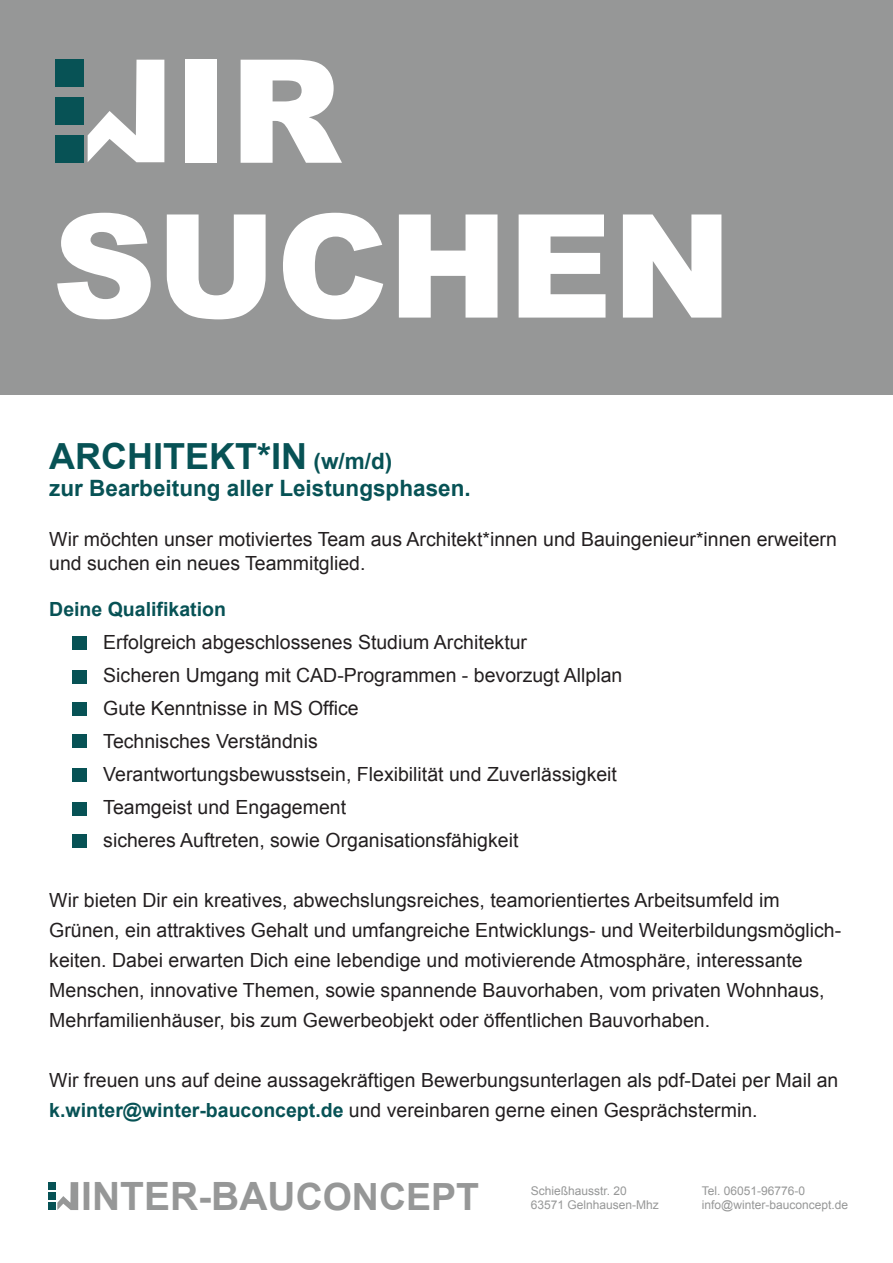
<style>
.page{position:relative;width:893px;height:1263px;background:#fff}
.page>*{position:absolute;margin:0;border:0;box-sizing:border-box;transform-origin:0 0}
.t1{font:900 144px/154.8px "Arial";color:#fff}
.t2{font:700 39px "Arial";color:#969797}
.t3{font:700 36px "Arial";color:#075255}
.t4{font:700 22.5px "Arial";color:#075255}
.t5{font:19.5px/33px "Arial";color:#231f20}
.t6{font:700 19.5px "Arial";color:#075255}
.t7{font:12px/14.4px "Arial";color:#969797}
.s1{font-size:22.5px}
.s2{font-weight:700;color:#075255}
.s3{font-size:37.5px}
</style>
<div class="page">
<div style="left:0;top:0;width:893px;height:395px;background:#969797"></div>
<div style="left:55px;top:60px;width:28px;height:27px;background:#075255"></div>
<div style="left:55px;top:97px;width:28px;height:28px;background:#075255"></div>
<div style="left:56px;top:135px;width:28px;height:27px;background:#075255"></div>
<div style="left:73px;top:636px;width:14px;height:13px;background:#075255"></div>
<div style="left:73px;top:702px;width:14px;height:14px;background:#075255"></div>
<div style="left:73px;top:734px;width:14px;height:14px;background:#075255"></div>
<div style="left:73px;top:768px;width:14px;height:13px;background:#075255"></div>
<div style="left:73px;top:802px;width:14px;height:14px;background:#075255"></div>
<div style="left:73px;top:834px;width:14px;height:14px;background:#075255"></div>
<div style="left:73px;top:670px;width:14px;height:13px;background:#075255"></div>
<svg style="left:88px;top:60px;width:76px;height:102px"></svg>
<div style="left:48px;top:1182px;width:8px;height:7px;background:#075255"></div>
<div style="left:48px;top:1192px;width:8px;height:8px;background:#075255"></div>
<div style="left:49px;top:1202px;width:7px;height:8px;background:#075255"></div>
<svg style="left:57px;top:1182px;width:21px;height:28px"></svg>
<h1 class="t1" style="left:52px;top:29px;width:681px;text-indent:121px">IR<br>SUCHEN</h1>
<h3 class="t3" style="left:49px;top:432px;width:344px">ARCHITEKT*IN <span class="s1">(w/m/d)</span></h3>
<p class="t4" style="left:49px;top:473px;width:423px">zur Bearbeitung aller Leistungsphasen.</p>
<p class="t5" style="left:49px;top:528px;width:789px;line-height:23.4px">Wir möchten unser motiviertes Team aus Architekt*innen und Bauingenieur*innen erweitern und suchen ein neues Teammitglied.</p>
<p class="t6" style="left:49px;top:597px;width:178px">Deine Qualifikation</p>
<p class="t5" style="left:103px;top:626px;width:521px">Erfolgreich abgeschlossenes Studium Architektur<br>Sicheren Umgang mit CAD-Programmen - bevorzugt Allplan Gute Kenntnisse in MS Office<br>Technisches Verständnis<br>Verantwortungsbewusstsein, Flexibilität und Zuverlässigkeit Teamgeist und Engagement<br>sicheres Auftreten, sowie Organisationsfähigkeit</p>
<p class="t5" style="left:49px;top:886px;width:793px;line-height:30px">Wir bieten Dir ein kreatives, abwechslungsreiches, teamorientiertes Arbeitsumfeld im Grünen, ein attraktives Gehalt und umfangreiche Entwicklungs- und Weiterbildungsmöglich&shy;keiten. Dabei erwarten Dich eine lebendige und motivierende Atmosphäre, interessante Menschen, innovative Themen, sowie spannende Bauvorhaben, vom privaten Wohnhaus, Mehrfamilienhäuser, bis zum Gewerbeobjekt oder öffentlichen Bauvorhaben.</p>
<p class="t5" style="left:49px;top:1066px;width:791px;line-height:30px">Wir freuen uns auf deine aussagekräftigen Bewerbungsunterlagen als pdf-Datei per Mail an <span class="s2">k.winter@winter-bauconcept.de</span> und vereinbaren gerne einen Gesprächstermin.</p>
<h2 class="t2" style="left:81px;top:1171px;width:399px">INTER-BAU<span class="s3">CONCEPT</span></h2>
<p class="t7" style="left:531px;top:1184px;width:130px">Schießhausstr. 20<br>63571 Gelnhausen-Mhz</p>
<p class="t7" style="left:702px;top:1184px;width:105px">Tel. 06051-96776-0</p>
<p class="t7" style="left:702px;top:1198px;width:148px">info@winter-bauconcept.de</p>
</div>
